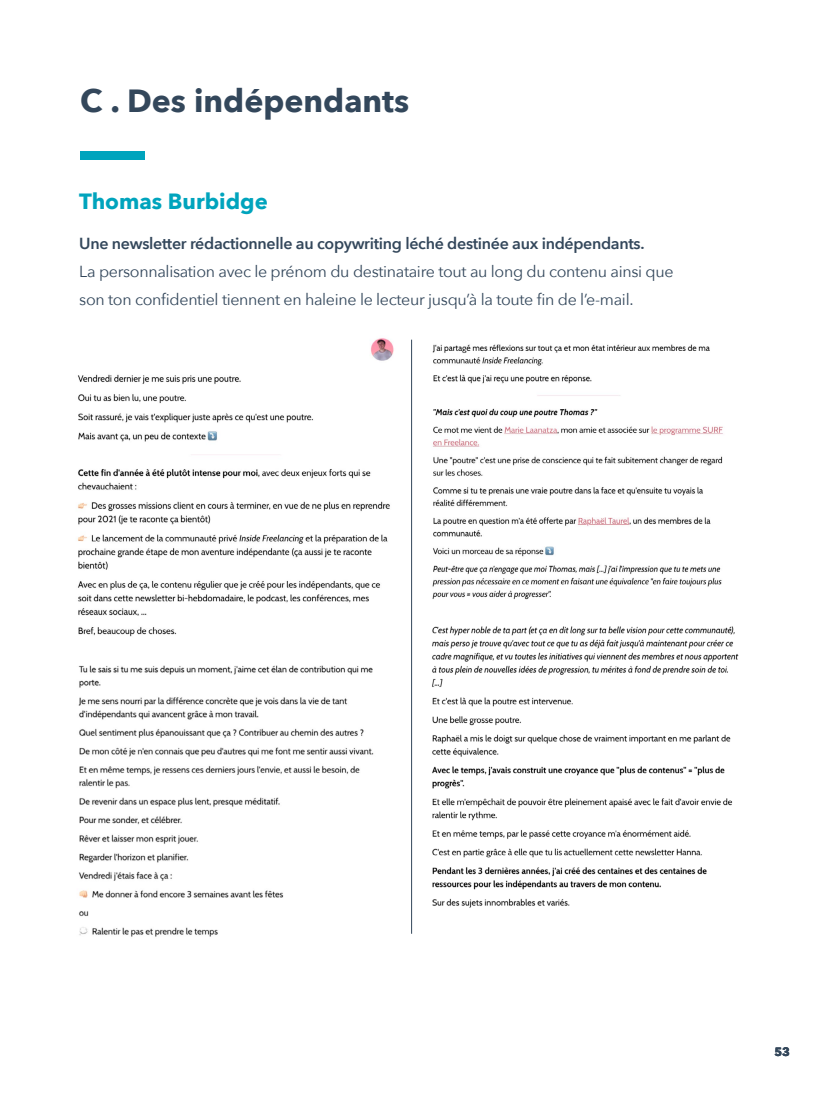
<style>
.page{position:relative;width:820px;height:1093px;background:#fff}
.page>*{position:absolute;margin:0;border:0;box-sizing:border-box;transform-origin:0 0}
.t1{font:700 32px "Avenir Next";color:#33475b}
.t2{font:700 22px "Avenir Next";color:#00a4bd}
.t3{font:16px/28px "Avenir Next";letter-spacing:-.02em;color:#33475b}
.t4{font:600 16px "Avenir Next";letter-spacing:-.02em;color:#33475b}
.t5{font:700 12px "Avenir Next";color:#33475b}
</style>
<div class="page">
<div style="left:80px;top:152px;width:65px;height:8px;background:#00a4bd"></div>
<img style="left:77px;top:338px;width:317px;height:299px">
<img style="left:78px;top:665px;width:296px;height:272px">
<img style="left:432px;top:626px;width:307px;height:282px">
<img style="left:432px;top:344px;width:291px;height:256px">
<hr style="left:411px;top:340px;width:1px;height:594px;background:#33475b">
<h1 class="t1" style="left:80px;top:73px;width:330px">C . Des indépendants</h1>
<h2 class="t2" style="left:79px;top:182px;width:190px">Thomas Burbidge</h2>
<p class="t4" style="left:79px;top:230px;width:566px">Une newsletter rédactionnelle au copywriting léché destinée aux indépendants.</p>
<p class="t3" style="left:79px;top:257px;width:595px">La personnalisation avec le prénom du destinataire tout au long du contenu ainsi que son ton confidentiel tiennent en haleine le lecteur jusqu’à la toute fin de l’e-mail.</p>
<p class="t5" style="left:774px;top:1042px;width:17px">53</p>
</div>
